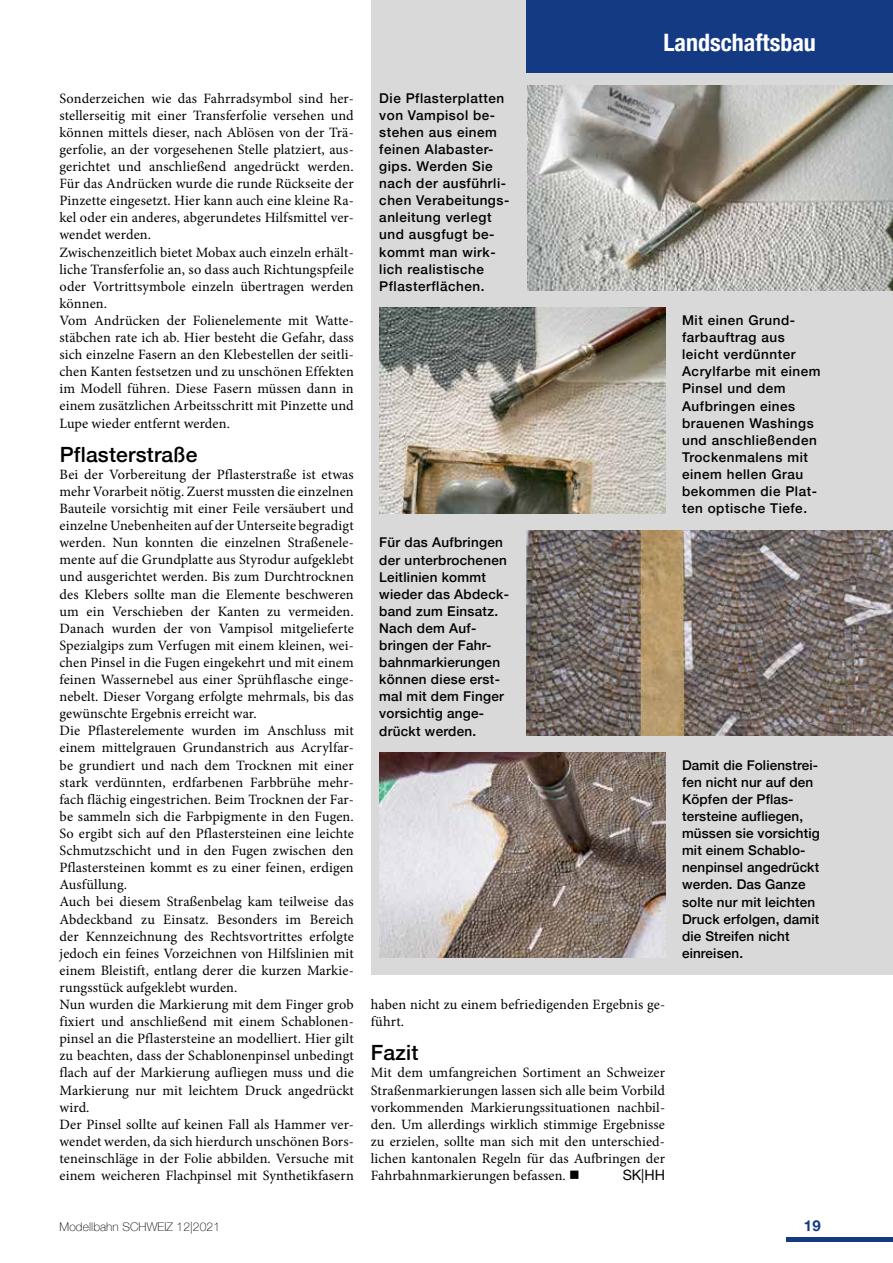
<style>
.page{position:relative;width:893px;height:1263px;background:#fff}
.page>*{position:absolute;margin:0;border:0;box-sizing:border-box;transform-origin:0 0}
.t1{font:700 condensed 24px "Helvetica Neue";color:#fff}
.t2{font:500 21px "Helvetica Neue";letter-spacing:.01em;color:#000}
.t3{font:700 15px "Helvetica Neue";color:#143a84}
.t4{font:14.25px/17.1px "Minion Pro";letter-spacing:.01em;color:#000}
.t5{font:14.25px "Helvetica Neue";color:#000}
.t6{font:500 13.5px/17.1px "Helvetica Neue";letter-spacing:.02em;color:#000}
.t7{font:500 13.5px/17.1px "Helvetica Neue";letter-spacing:.04em;color:#000}
.t8{font:100 12px "Helvetica Neue";letter-spacing:.01em;color:#000}
</style>
<div class="page">
<div style="left:371px;top:0;width:522px;height:975px;background:#d9d9d9"></div>
<img style="left:527px;top:86px;width:366px;height:205px">
<img style="left:526px;top:530px;width:367px;height:205px">
<img style="left:379px;top:752px;width:286px;height:206px">
<img style="left:379px;top:308px;width:286px;height:205px">
<div style="left:787px;top:1237px;width:106px;height:5px;background:#143a84"></div>
<div style="left:526px;top:0;width:367px;height:72px;background:#143a84"></div>
<p class="t4" style="left:60px;top:90px;width:296px">Sonderzeichen wie das Fahrradsymbol sind her&shy;stellerseitig mit einer Transferfolie versehen und können mittels dieser, nach Ablösen von der Trä&shy;gerfolie, an der vorgesehenen Stelle platziert, aus&shy;gerichtet und anschließend angedrückt werden.<br>Für das Andrücken wurde die runde Rückseite der Pinzette eingesetzt. Hier kann auch eine kleine Ra&shy;kel oder ein anderes, abgerundetes Hilfsmittel ver&shy;wendet werden.<br>Zwischenzeitlich bietet Mobax auch einzeln erhält&shy;liche Transferfolie an, so dass auch Richtungspfeile oder Vortrittsymbole einzeln übertragen werden können.<br>Vom Andrücken der Folienelemente mit Watte&shy;stäbchen rate ich ab. Hier besteht die Gefahr, dass sich einzelne Fasern an den Klebestellen der seitli&shy;chen Kanten festsetzen und zu unschönen Effekten im Modell führen. Diese Fasern müssen dann in einem zusätzlichen Arbeitsschritt mit Pinzette und Lupe wieder entfernt werden.</p>
<h2 class="t2" style="left:60px;top:437px;width:139px">Pflasterstraße</h2>
<p class="t4" style="left:60px;top:466px;width:296px">Bei der Vorbereitung der Pflasterstraße ist etwas mehr Vorarbeit nötig. Zuerst mussten die einzelnen Bauteile vorsichtig mit einer Feile versäubert und einzelne Unebenheiten auf der Unterseite begradigt werden. Nun konnten die einzelnen Straßenele&shy;mente auf die Grundplatte aus Styrodur aufgeklebt und ausgerichtet werden. Bis zum Durchtrocknen des Klebers sollte man die Elemente beschweren um ein Verschieben der Kanten zu vermeiden.<br>Danach wurden der von Vampisol mitgelieferte Spezialgips zum Verfugen mit einem kleinen, wei&shy;chen Pinsel in die Fugen eingekehrt und mit einem feinen Wassernebel aus einer Sprühflasche einge&shy;nebelt. Dieser Vorgang erfolgte mehrmals, bis das gewünschte Ergebnis erreicht war.<br>Die Pflasterelemente wurden im Anschluss mit einem mittelgrauen Grundanstrich aus Acrylfar&shy;be grundiert und nach dem Trocknen mit einer stark verdünnten, erdfarbenen Farbbrühe mehr&shy;fach flächig eingestrichen. Beim Trocknen der Far&shy;be sammeln sich die Farbpigmente in den Fugen.<br>So ergibt sich auf den Pflastersteinen eine leichte Schmutzschicht und in den Fugen zwischen den Pflastersteinen kommt es zu einer feinen, erdigen Ausfüllung.<br>Auch bei diesem Straßenbelag kam teilweise das Abdeckband zu Einsatz. Besonders im Bereich der Kennzeichnung des Rechtsvortrittes erfolgte jedoch ein feines Vorzeichnen von Hilfslinien mit einem Bleistift, entlang derer die kurzen Markie&shy;rungsstück aufgeklebt wurden.<br>Nun wurden die Markierung mit dem Finger grob fixiert und anschließend mit einem Schablonen&shy;pinsel an die Pflastersteine an modelliert. Hier gilt zu beachten, dass der Schablonenpinsel unbedingt flach auf der Markierung aufliegen muss und die Markierung nur mit leichtem Druck angedrückt wird.<br>Der Pinsel sollte auf keinen Fall als Hammer ver&shy;wendet werden, da sich hierdurch unschönen Bors&shy;teneinschläge in der Folie abbilden. Versuche mit einem weicheren Flachpinsel mit Synthetikfasern</p>
<p class="t7" style="left:379px;top:88px;width:131px">Die Pflasterplatten von Vampisol be&shy;stehen aus einem feinen Alabaster&shy;gips. Werden Sie nach der ausführli&shy;chen Verabeitungs&shy;anleitung verlegt und ausgfugt be&shy;kommt man wirk&shy;lich realistische<br>Pflasterflächen.</p>
<p class="t6" style="left:379px;top:533px;width:131px">Für das Aufbringen der unterbrochenen<br>Leitlinien kommt wieder das Abdeck&shy;band zum Einsatz.<br>Nach dem Auf&shy;bringen der Fahr&shy;bahnmarkierungen können diese erst&shy;mal mit dem Finger vorsichtig ange&shy;drückt werden.</p>
<h1 class="t1" style="left:663px;top:23px;width:154px">Landschaftsbau</h1>
<p class="t7" style="left:682px;top:311px;width:140px">Mit einen Grund&shy;farbauftrag aus leicht verdünnter<br>Acrylfarbe mit einem<br>Pinsel und dem<br>Aufbringen eines brauenen Washings und anschließenden<br>Trockenmalens mit einem hellen Grau bekommen die Plat&shy;ten optische Tiefe.</p>
<p class="t6" style="left:682px;top:755px;width:139px">Damit die Folienstrei&shy;fen nicht nur auf den<br>Köpfen der Pflas&shy;tersteine aufliegen, müssen sie vorsichtig mit einem Schablo&shy;nenpinsel angedrückt werden. Das Ganze solte nur mit leichten<br>Druck erfolgen, damit die Streifen nicht einreisen.</p>
<p class="t4" style="left:371px;top:996px;width:296px">haben nicht zu einem befriedigenden Ergebnis ge&shy;führt.</p>
<h2 class="t2" style="left:371px;top:1036px;width:49px">Fazit</h2>
<p class="t4" style="left:371px;top:1064px;width:296px;text-align:justify">Mit dem umfangreichen Sortiment an Schweizer Straßenmarkierungen lassen sich alle beim Vorbild vorkommenden Markierungssituationen nachbil&shy;den. Um allerdings wirklich stimmige Ergebnisse zu erzielen, sollte man sich mit den unterschied&shy;lichen kantonalen Regeln für das Aufbringen der Fahrbahnmarkierungen befassen. ■</p>
<p class="t5" style="left:623px;top:1165px;width:44px">SK|HH</p>
<p class="t8" style="left:60px;top:1218px;width:162px">Modellbahn SCHWEIZ 12|2021</p>
<p class="t3" style="left:804px;top:1214px;width:18px">19</p>
</div>
